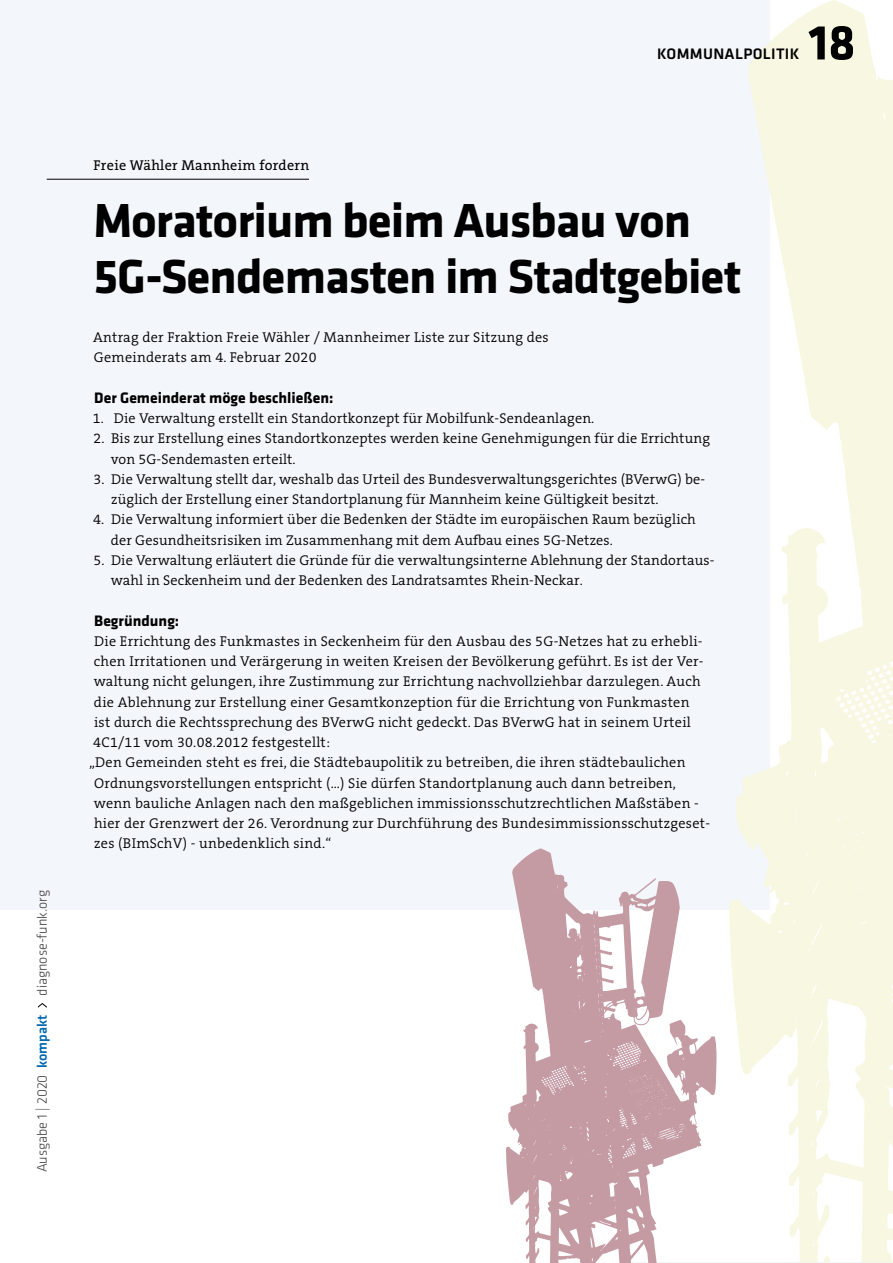
<style>
.page{position:relative;width:893px;height:1263px;background:#fff}
.page>*{position:absolute;margin:0;border:0;box-sizing:border-box;transform-origin:0 0}
.t1{font:700 51px "Klavika Basic";color:#000}
.t2{font:700 49.5px/55.5px "Klavika Basic";letter-spacing:-.02em;color:#000}
.t3{font:700 15.75px "Klavika Basic";color:#000}
.t4{font:500 15.75px "Klavika Basic";letter-spacing:.02em;color:#000}
.t5{font:300 14.25px/20.2px "The Serif B W4";letter-spacing:.015em;color:#000}
.t6{font:300 14.25px "Klavika Basic";color:#3c3c3b}
.t7{font:14.25px "The Serif HP5 Plain";letter-spacing:.02em;color:#000}
.s1{font-weight:500;color:#0069b0}
</style>
<div class="page">
<div style="left:0;top:0;width:770px;height:909px;background:#f3f6fa"></div>
<svg style="left:729px;top:0;width:164px;height:1263px;fill:#f8f7e1"></svg>
<svg style="left:506px;top:848px;width:211px;height:415px;fill:#c49aa3"></svg>
<svg style="left:38px;top:1003px;width:9px;height:5px"></svg>
<hr style="left:47px;top:179px;width:262px;height:1px;background:#000">
<p class="t4" style="left:657px;top:43px;width:144px">KOMMUNALPOLITIK</p>
<h1 class="t1" style="left:808px;top:6px;width:49px">18</h1>
<p class="t6" style="left:34px;top:996px;width:107px;rotate:-90deg">diagnose-funk.org</p>
<p class="t6" style="left:34px;top:1172px;width:159px;rotate:-90deg">Ausgabe 1 | 2020 <span class="s1">kompakt</span></p>
<p class="t7" style="left:94px;top:156px;width:217px">Freie Wähler Mannheim fordern</p>
<h2 class="t2" style="left:94px;top:191px;width:649px">Moratorium beim Ausbau von<br>5G-Sendemasten im Stadtgebiet</h2>
<p class="t5" style="left:93px;top:327px;width:457px">Antrag der Fraktion Freie Wähler / Mannheimer Liste zur Sitzung des<br>Gemeinderats am 4. Februar 2020</p>
<p class="t3" style="left:94px;top:386px;width:241px">Der Gemeinderat möge beschließen:</p>
<p class="t5" style="left:93px;top:408px;width:503px">1. Die Verwaltung erstellt ein Standortkonzept für Mobilfunk-Sendeanlagen.</p>
<p class="t5" style="left:111px;top:428px;width:601px;text-indent:-17px">2. Bis zur Erstellung eines Standortkonzeptes werden keine Genehmigungen für die Errichtung von 5G-Sendemasten erteilt.</p>
<p class="t5" style="left:111px;top:469px;width:595px;text-indent:-18px">3. Die Verwaltung stellt dar, weshalb das Urteil des Bundesverwaltungsgerichtes (BVerwG) be&shy;züglich der Erstellung einer Standortplanung für Mannheim keine Gültigkeit besitzt.</p>
<p class="t5" style="left:111px;top:509px;width:586px;text-indent:-18px">4. Die Verwaltung informiert über die Bedenken der Städte im europäischen Raum bezüglich der Gesundheitsrisiken im Zusammenhang mit dem Aufbau eines 5G-Netzes.</p>
<p class="t5" style="left:111px;top:550px;width:605px;text-indent:-17px">5. Die Verwaltung erläutert die Gründe für die verwaltungsinterne Ablehnung der Standortaus&shy;wahl in Seckenheim und der Bedenken des Landratsamtes Rhein-Neckar.</p>
<p class="t3" style="left:94px;top:609px;width:86px">Begründung:</p>
<p class="t5" style="left:94px;top:631px;width:610px">Die Errichtung des Funkmastes in Seckenheim für den Ausbau des 5G-Netzes hat zu erhebli-</p>
<p class="t5" style="left:94px;top:651px;width:611px">chen Irritationen und Verärgerung in weiten Kreisen der Bevölkerung geführt. Es ist der Ver-</p>
<p class="t5" style="left:94px;top:671px;width:608px">waltung nicht gelungen, ihre Zustimmung zur Errichtung nachvollziehbar darzulegen. Auch</p>
<p class="t5" style="left:94px;top:692px;width:597px">die Ablehnung zur Erstellung einer Gesamtkonzeption für die Errichtung von Funkmasten</p>
<p class="t5" style="left:94px;top:712px;width:598px">ist durch die Rechtssprechung des BVerwG nicht gedeckt. Das BVerwG hat in seinem Urteil</p>
<p class="t5" style="left:93px;top:732px;width:238px">4C1/11 vom 30.08.2012 festgestellt:</p>
<p class="t5" style="left:89px;top:752px;width:598px">„Den Gemeinden steht es frei, die Städtebaupolitik zu betreiben, die ihren städtebaulichen</p>
<p class="t5" style="left:94px;top:773px;width:583px">Ordnungsvorstellungen entspricht (...) Sie dürfen Standortplanung auch dann betreiben,</p>
<p class="t5" style="left:94px;top:793px;width:606px">wenn bauliche Anlagen nach den maßgeblichen immissionsschutzrechtlichen Maßstäben -</p>
<p class="t5" style="left:94px;top:813px;width:618px">hier der Grenzwert der 26. Verordnung zur Durchführung des Bundesimmissionsschutzgeset-</p>
<p class="t5" style="left:94px;top:833px;width:238px">zes (BImSchV) - unbedenklich sind.“</p>
</div>
